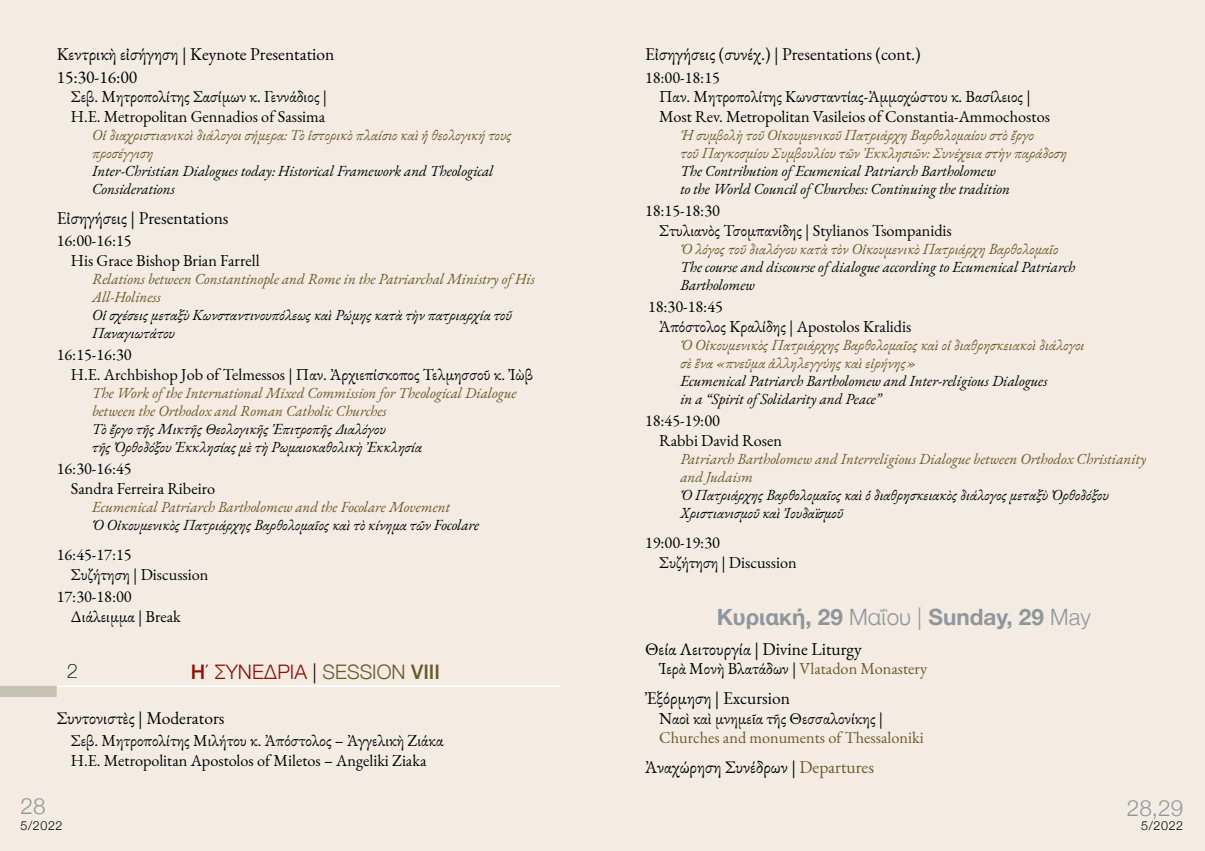
<style>
.page{position:relative;width:1205px;height:851px;background:#fff}
.page>*{position:absolute;margin:0;border:0;box-sizing:border-box;transform-origin:0 0}
.t1{font:700 22.5px "Helvetica Neue";color:#90979c}
.t2{font:300 22.5px "Helvetica Neue";color:#90979c}
.t3{font:300 20px "Helvetica Neue";color:#921003}
.t4{font:100 20px "Helvetica Neue";color:#000}
.t5{font:17.5px/22.5px "EB Garamond";color:#000}
.t6{font:16.25px/19.5px "EB Garamond";color:#000}
.t7{font:16.25px "EB Garamond";color:#635d26}
.t8{font:italic 15px/18px "EB Garamond";color:#635d26}
.t9{font:italic 15px/18px "EB Garamond";color:#000}
.t10{font:300 12.5px "Helvetica Neue";letter-spacing:.05em;color:#000}
.s1{font-weight:500}
.s2{color:#000}
.s3{color:#635d26}
.s4{font-weight:500;color:#635d26}
.s5{font-weight:300}
</style>
<div class="page">
<div style="left:0;top:0;width:602px;height:850px;background:#f4ece3"></div>
<div style="left:602px;top:0;width:603px;height:850px;background:#f4ece3"></div>
<hr style="left:57px;top:685px;width:503px;height:1px;background:#fff">
<div style="left:0;top:685px;width:57px;height:12px;background:#c8c2b5"></div>
<h1 class="t2" style="left:21px;top:787px;width:27px">28</h1>
<p class="t5" style="left:57px;top:43px;width:279px">Κεντρικὴ εἰσήγηση | Keynote Presentation<br>15:30-16:00</p>
<p class="t6" style="left:71px;top:87px;width:258px">Σεβ. Μητροπολίτης Σασίμων κ. Γεννάδιος |<br>H.E. Metropolitan Gennadios of Sassima</p>
<p class="t8" style="left:92px;top:126px;width:421px">Οἱ διαχριστιανικοὶ διάλογοι σήμερα: Τὸ ἱστορικὸ πλαίσιο καὶ ἡ θεολογική τους προσέγγιση</p>
<p class="t9" style="left:92px;top:162px;width:403px">Inter-Christian Dialogues today: Historical Framework and Theological<br>Considerations</p>
<p class="t5" style="left:57px;top:207px;width:173px">Εἰσηγήσεις | Presentations</p>
<p class="t6" style="left:71px;top:231px;width:190px;text-indent:-14px">16:00-16:15<br>His Grace Bishop Brian Farrell</p>
<p class="t8" style="left:92px;top:270px;width:444px">Relations between Constantinople and Rome in the Patriarchal Ministry of His<br>All-Holiness</p>
<p class="t9" style="left:92px;top:306px;width:421px">Οἱ σχέσεις μεταξὺ Κωνσταντινουπόλεως καὶ Ρώμης κατὰ τὴν πατριαρχία τοῦ<br>Παναγιωτάτου</p>
<p class="t6" style="left:71px;top:345px;width:464px;text-indent:-14px">16:15-16:30<br>H.E. Archbishop Job of Telmessos | Παν. Ἀρχιεπίσκοπος Τελμησσοῦ κ. Ἰὼβ</p>
<p class="t8" style="left:92px;top:384px;width:426px">The Work of the International Mixed Commission for Theological Dialogue between the Orthodox and Roman Catholic Churches</p>
<p class="t9" style="left:92px;top:420px;width:332px">Tὸ ἔργο τῆς Μικτῆς Θεολογικῆς Ἐπιτροπῆς Διαλόγου<br>τῆς Ὀρθοδόξου Ἐκκλησίας μὲ τὴ Ρωμαιοκαθολικὴ Ἐκκλησία</p>
<p class="t6" style="left:71px;top:459px;width:146px;text-indent:-14px">16:30-16:45<br>Sandra Ferreira Ribeiro</p>
<p class="t8" style="left:92px;top:498px;width:359px">Ecumenical Patriarch Bartholomew and the Focolare Movement</p>
<p class="t9" style="left:92px;top:516px;width:389px">Ὁ Οἰκουμενικὸς Πατριάρχης Βαρθολομαῖος καὶ τὸ κίνημα τῶν Focolare</p>
<p class="t6" style="left:71px;top:545px;width:139px;text-indent:-14px">16:45-17:15<br>Συζήτηση | Discussion</p>
<p class="t6" style="left:71px;top:587px;width:112px;text-indent:-14px">17:30-18:00<br>Διάλειμμα | Break</p>
<p class="t3" style="left:191px;top:655px;width:251px"><span class="s1">Η</span>΄ ΣΥΝΕΔΡΙΑ <span class="s2">|</span> <span class="s3">SESSION</span> <span class="s4">VIII</span></p>
<p class="t5" style="left:57px;top:706px;width:169px">Συντονιστὲς | Moderators</p>
<p class="t6" style="left:71px;top:731px;width:374px">Σεβ. Μητροπολίτης Mιλήτου κ. Ἀπόστολος – Ἀγγελικὴ Ζιάκα<br>H.E. Metropolitan Apostolos of Miletos – Angeliki Ziaka</p>
<p class="t4" style="left:67px;top:655px;width:13px">2</p>
<p class="t10" style="left:21px;top:815px;width:44px">5/2022</p>
<p class="t5" style="left:645px;top:43px;width:277px">Εἰσηγήσεις (συνέχ.) | Presentations (cont.)</p>
<p class="t6" style="left:659px;top:68px;width:392px;text-indent:-14px">18:00-18:15<br>Παν. Μητροπολίτης Κωνσταντίας-Ἀμμοχώστου κ. Βασίλειος |<br>Most Rev. Metropolitan Vasileios of Constantia-Ammochostos</p>
<p class="t8" style="left:680px;top:126px;width:388px">Ἡ συμβολὴ τοῦ Οἰκουμενικοῦ Πατριάρχη Βαρθολομαίου στὸ ἔργο<br>τοῦ Παγκοσμίου Συμβουλίου τῶν Ἐκκλησιῶν: Συνέχεια στὴν παράδοση</p>
<p class="t9" style="left:680px;top:162px;width:331px">The Contribution of Ecumenical Patriarch Bartholomew<br>to the World Council of Churches: Continuing the tradition</p>
<p class="t6" style="left:659px;top:201px;width:294px;text-indent:-14px">18:15-18:30<br>Στυλιανὸς Τσομπανίδης | Stylianos Tsompanidis</p>
<p class="t8" style="left:680px;top:240px;width:379px">Ὁ λόγος τοῦ διαλόγου κατὰ τὸν Οἰκουμενικὸ Πατριάρχη Βαρθολομαῖο</p>
<p class="t9" style="left:680px;top:258px;width:396px">Τhe course and discourse of dialogue according to Ecumenical Patriarch<br>Bartholomew</p>
<p class="t6" style="left:659px;top:297px;width:254px;text-indent:-11px">18:30-18:45<br>Ἀπόστολος Κραλίδης | Apostolos Kralidis</p>
<p class="t8" style="left:680px;top:336px;width:405px">Ὁ Οἰκουμενικὸς Πατριάρχης Βαρθολομαῖος καὶ οἱ διαθρησκειακοὶ διάλογοι σὲ ἕνα «πνεῦμα ἀλληλεγγύης καὶ εἰρήνης»</p>
<p class="t9" style="left:680px;top:372px;width:369px">Ecumenical Patriarch Bartholomew and Inter-religious Dialogues in a “Spirit of Solidarity and Peace”</p>
<p class="t6" style="left:659px;top:411px;width:124px;text-indent:-14px">18:45-19:00<br>Rabbi David Rosen</p>
<p class="t8" style="left:680px;top:450px;width:467px">Patriarch Bartholomew and Interreligious Dialogue between Orthodox Christianity and Judaism</p>
<p class="t9" style="left:680px;top:486px;width:430px">Ὁ Πατριάρχης Βαρθολομαῖος καὶ ὁ διαθρησκειακὸς διάλογος μεταξὺ Ὀρθοδόξου<br>Χριστιανισμοῦ καὶ Ἰουδαϊσμοῦ</p>
<p class="t6" style="left:659px;top:533px;width:139px;text-indent:-14px">19:00-19:30<br>Συζήτηση | Discussion</p>
<h1 class="t1" style="left:717px;top:598px;width:375px">Κυριακή, 29 <span class="s5">Μαΐου |</span> Sunday, 29 <span class="s5">May</span></h1>
<p class="t5" style="left:645px;top:637px;width:218px">Θεία Λειτουργία | Divine Liturgy</p>
<p class="t6" style="left:659px;top:659px;width:269px">Ἱερὰ Μονὴ Βλατάδων | <span class="s3">Vlatadon Monastery</span></p>
<p class="t5" style="left:645px;top:687px;width:146px">Ἐξόρμηση | Excursion</p>
<p class="t6" style="left:659px;top:708px;width:225px">Ναοὶ καὶ μνημεῖα τῆς Θεσσαλονίκης |</p>
<p class="t7" style="left:659px;top:727px;width:266px">Churches and monuments of Thessaloniki</p>
<p class="t5" style="left:645px;top:756px;width:230px">Ἀναχώρηση Συνέδρων | <span class="s3">Departures</span></p>
<h1 class="t2" style="left:1127px;top:789px;width:58px">28,29</h1>
<p class="t10" style="left:1141px;top:815px;width:44px">5/2022</p>
</div>
